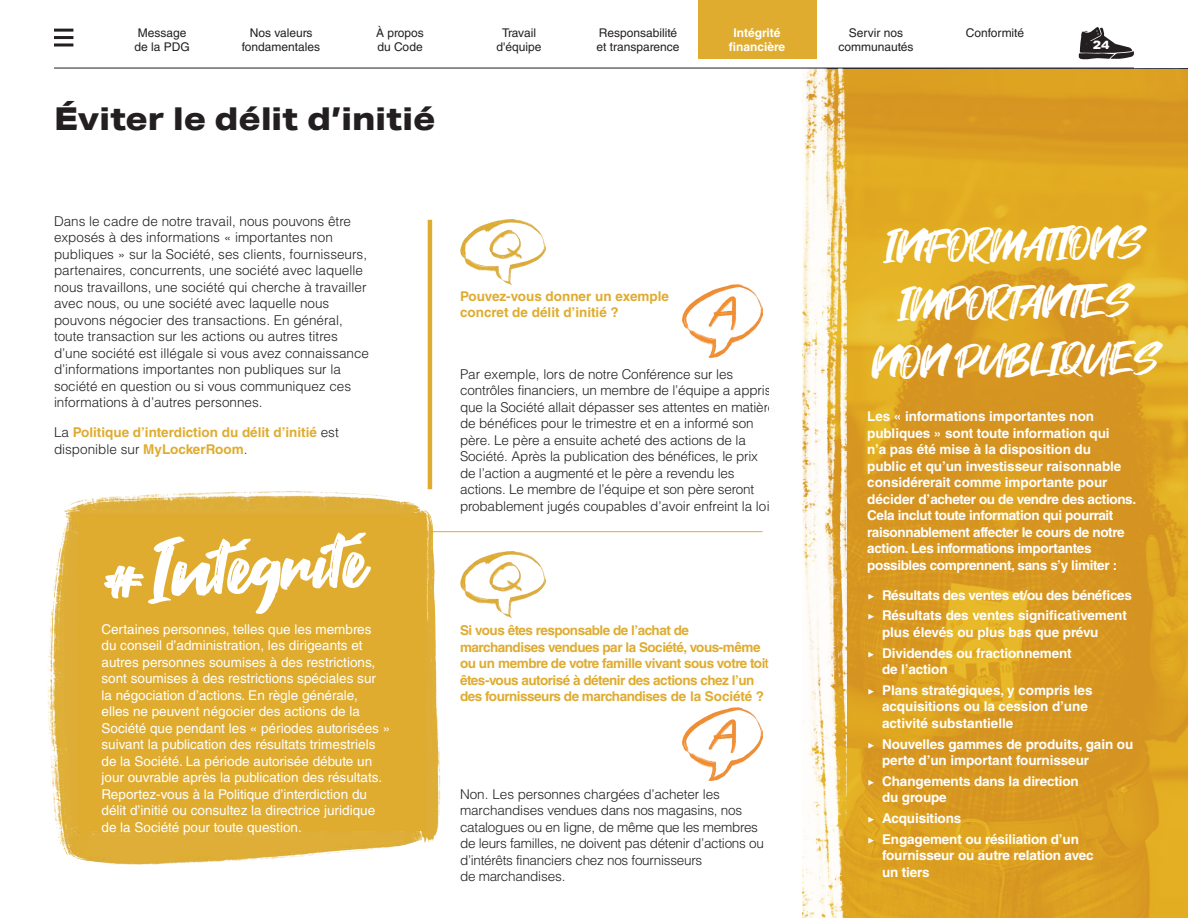
<style>
.page{position:relative;width:1188px;height:918px;background:#fff}
.page>*{position:absolute;margin:0;border:0;box-sizing:border-box;transform-origin:0 0}
.BT{font:76.5px "Fontjek";color:#fff}
.BT-2{font:40.5px "Fontjek";color:#fff}
.T__5{font:800 31.5px "Aktiv Grotesk Ex";color:#231f20}
.BT-3{font:300 13.5px/16.5px "Helvetica LT Std";letter-spacing:-.005em;color:#231f20}
.BT_WHITE{font:700 13.5px/16.5px "Helvetica LT Std";letter-spacing:-.01em;color:#fff}
.BT-4{font:13.5px/16.5px "Helvetica LT Std";color:#fff}
.BT-5{font:700 13.5px/16.5px "Helvetica LT Std";letter-spacing:-.035em;color:#dfac30}
.BT-6{font:700 13.5px/16.5px "Helvetica LT Std";color:#dfac30}
.t1{font:12px/13.5px "Helvetica LT Std";color:#231f20;text-align:center}
.t2{font:700 12px/13.5px "Helvetica LT Std";color:#fff;text-align:center}
.t3{font:800 12px "Aktiv Grotesk Ex";color:#fff}
.s1{font-weight:300;color:#231f20}
.s2{font-family:"Modern Pictograms";font-weight:400}
</style>
<div class="page">
<svg style="left:846px;top:70px;width:342px;height:848px;background:#dca126"></svg>
<img style="left:460px;top:219px;width:86px;height:66px">
<img style="left:683px;top:284px;width:80px;height:73px">
<hr style="left:428px;top:220px;width:4px;height:269px;background:#dfac30">
<img style="left:460px;top:552px;width:86px;height:65px">
<img style="left:683px;top:708px;width:80px;height:73px">
<img style="left:48px;top:532px;width:30px;height:318px">
<img style="left:422px;top:510px;width:20px;height:332px">
<img style="left:64px;top:816px;width:358px;height:48px">
<img style="left:64px;top:491px;width:358px;height:48px">
<div style="left:78px;top:513px;width:348px;height:317px;background:#dfac30"></div>
<img style="left:770px;top:67px;width:76px;height:851px">
<hr style="left:54px;top:68px;width:1080px;height:1px;background:#231f20">
<hr style="left:430px;top:531px;width:332px;height:1px;background:#dfac30">
<div style="left:698px;top:0;width:119px;height:59px;background:#dfac30"></div>
<hr style="left:54px;top:29px;width:19px;height:3px;background:#231f20">
<hr style="left:54px;top:36px;width:19px;height:3px;background:#231f20">
<hr style="left:54px;top:43px;width:19px;height:3px;background:#231f20">
<svg style="left:1079px;top:27px;width:55px;height:32px"></svg>
<p class="t1" style="left:134px;top:26px;width:57px;text-align:left">Message de la PDG</p>
<p class="t1" style="left:242px;top:26px;width:80px">Nos valeurs fondamentales</p>
<p class="t1" style="left:376px;top:26px;width:49px;text-align:left">À propos du Code</p>
<p class="t1" style="left:497px;top:26px;width:46px">Travail d'équipe</p>
<p class="t1" style="left:597px;top:26px;width:85px;text-align:left">Responsabilité et transparence</p>
<p class="t2" style="left:729px;top:26px;width:58px">Intégrité financière</p>
<p class="t1" style="left:839px;top:26px;width:76px">Servir nos communautés</p>
<p class="t1" style="left:966px;top:26px;width:60px">Conformité</p>
<p class="T__5" style="left:54px;top:99px;width:383px">Éviter le délit d’initié</p>
<p class="t3" style="left:1093px;top:38px;width:18px">24</p>
<p class="BT-3" style="left:54px;top:213px;width:317px">Dans le cadre de notre travail, nous pouvons être exposés à des informations « importantes non publiques » sur la Société, ses clients, fournisseurs, partenaires, concurrents, une société avec laquelle nous travaillons, une société qui cherche à travailler avec nous, ou une société avec laquelle nous pouvons négocier des transactions. En général, toute transaction sur les actions ou autres titres d’une société est illégale si vous avez connaissance d’informations importantes non publiques sur la société en question ou si vous communiquez ces informations à d’autres personnes.</p>
<p class="BT-6" style="left:54px;top:424px;width:286px"><span class="s1">La</span> Politique d’interdiction du délit d’initié <span class="s1">est disponible sur</span> MyLockerRoom<span class="s1">.</span></p>
<p class="BT" style="left:99px;top:526px;width:267px;rotate:-3deg">#Intégrité</p>
<p class="BT-4" style="left:102px;top:621px;width:290px">Certaines personnes, telles que les membres<br>du conseil d’administration, les dirigeants et autres personnes soumises à des restrictions, sont soumises à des restrictions spéciales sur<br>la négociation d’actions. En règle générale,<br>elles ne peuvent négocier des actions de la Société que pendant les « périodes autorisées » suivant la publication des résultats trimestriels de la Société. La période autorisée débute un jour ouvrable après la publication des résultats.<br>Reportez-vous à la Politique d’interdiction du délit d’initié ou consultez la directrice juridique de la Société pour toute question.</p>
<p class="BT-6" style="left:460px;top:287px;width:210px">Pouvez-vous donner un exemple concret de délit d’initié ?</p>
<p class="BT-3" style="left:460px;top:365px;width:317px">Par exemple, lors de notre Conférence sur les contrôles financiers, un membre de l’équipe a appris que la Société allait dépasser ses attentes en matière de bénéfices pour le trimestre et en a informé son père. Le père a ensuite acheté des actions de la Société. Après la publication des bénéfices, le prix de l’action a augmenté et le père a revendu les actions. Le membre de l’équipe et son père seront probablement jugés coupables d’avoir enfreint la loi.</p>
<p class="BT-5" style="left:460px;top:622px;width:311px">Si vous êtes responsable de l’achat de marchandises vendues par la Société, vous-même ou un membre de votre famille vivant sous votre toit êtes-vous autorisé à détenir des actions chez l’un des fournisseurs de marchandises de la Société ?</p>
<p class="BT-3" style="left:460px;top:785px;width:305px">Non. Les personnes chargées d’acheter les marchandises vendues dans nos magasins, nos catalogues ou en ligne, de même que les membres de leurs familles, ne doivent pas détenir d’actions ou d’intérêts financiers chez nos fournisseurs<br>de marchandises.</p>
<p class="BT-2" style="left:884px;top:221px;width:261px;rotate:-1deg">INFORMATIONS</p>
<p class="BT-2" style="left:897px;top:279px;width:235px;rotate:-1deg">IMPORTANTES</p>
<p class="BT-2" style="left:872px;top:337px;width:289px;rotate:-1deg">NON PUBLIQUES</p>
<p class="BT_WHITE" style="left:867px;top:408px;width:270px">Les « informations importantes non publiques » sont toute information qui<br>n’a pas été mise à la disposition du<br>public et qu’un investisseur raisonnable considérerait comme importante pour décider d’acheter ou de vendre des actions.<br>Cela inclut toute information qui pourrait raisonnablement affecter le cours de notre action. Les informations importantes possibles comprennent, sans s’y limiter :</p>
<p class="BT_WHITE" style="left:867px;top:586px;width:266px"><span class="s2">&gt;</span> Résultats des ventes et/ou des bénéfices</p>
<p class="BT_WHITE" style="left:882px;top:607px;width:246px;text-indent:-15px"><span class="s2">&gt;</span> Résultats des ventes significativement plus élevés ou plus bas que prévu</p>
<p class="BT_WHITE" style="left:882px;top:644px;width:191px;text-indent:-15px"><span class="s2">&gt;</span> Dividendes ou fractionnement de l’action</p>
<p class="BT_WHITE" style="left:882px;top:682px;width:212px;text-indent:-15px"><span class="s2">&gt;</span> Plans stratégiques, y compris les acquisitions ou la cession d’une activité substantielle</p>
<p class="BT_WHITE" style="left:882px;top:735px;width:253px;text-indent:-15px"><span class="s2">&gt;</span> Nouvelles gammes de produits, gain ou perte d’un important fournisseur</p>
<p class="BT_WHITE" style="left:882px;top:773px;width:198px;text-indent:-15px"><span class="s2">&gt;</span> Changements dans la direction du groupe</p>
<p class="BT_WHITE" style="left:867px;top:810px;width:96px"><span class="s2">&gt;</span> Acquisitions</p>
<p class="BT_WHITE" style="left:882px;top:831px;width:213px;text-indent:-15px"><span class="s2">&gt;</span> Engagement ou résiliation d’un fournisseur ou autre relation avec un tiers</p>
</div>
